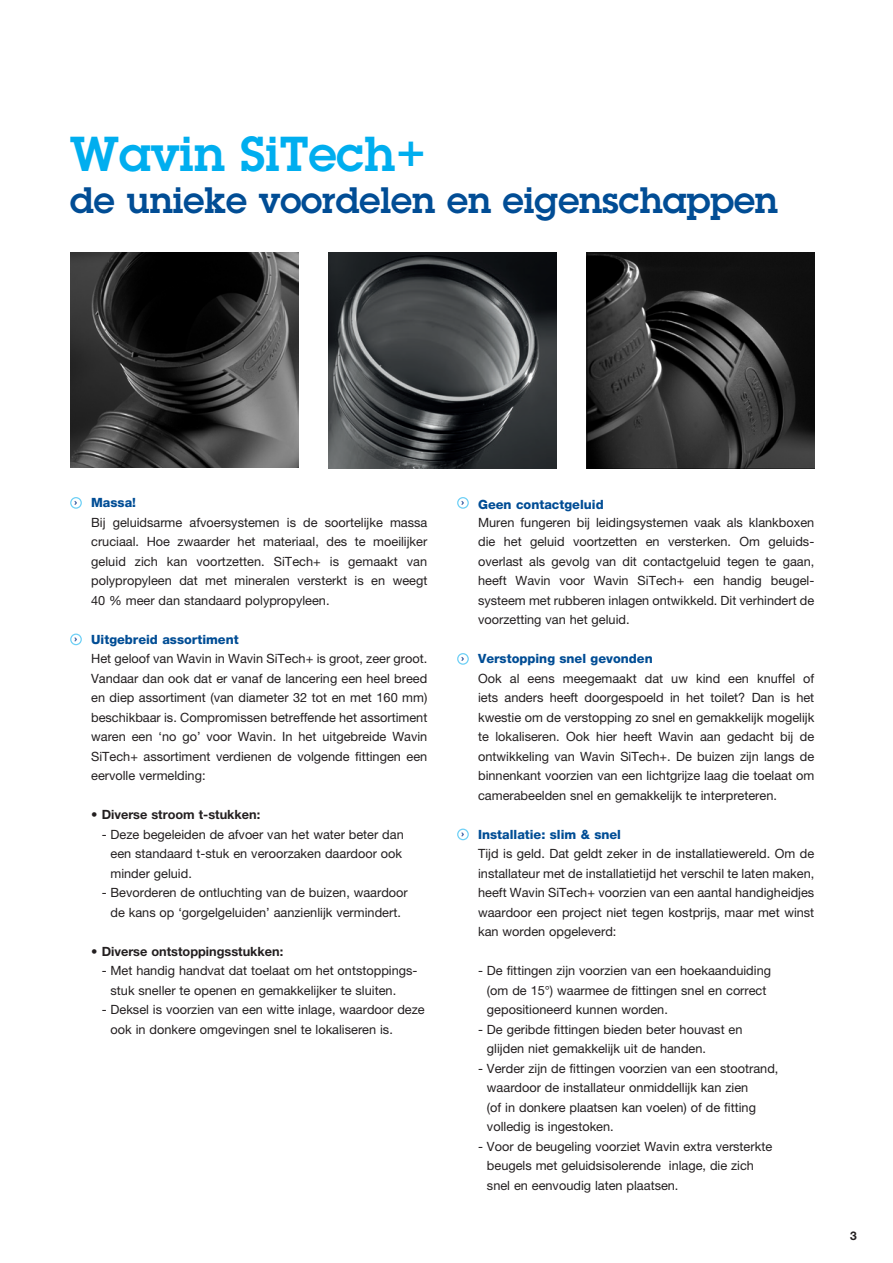
<style>
.page{position:relative;width:893px;height:1263px;background:#fff}
.page>*{position:absolute;margin:0;border:0;box-sizing:border-box;transform-origin:0 0}
.Normaal{font:600 48px "Lubalin Graph Std";color:#00aeef}
.Normaal-2{font:600 36px "Lubalin Graph Std";color:#014d95}
.Normaal-3{font:12.75px/19.5px "Helvetica Neue";color:#231f20}
.Normaal-4{font:800 12.75px "Helvetica Neue";color:#014d95}
.Normaal-5{font:700 12.75px "Helvetica Neue";color:#231f20}
.t1{font:700 12px "Helvetica Neue";color:#231f20}
.s1{font-weight:400}
</style>
<div class="page">
<div style="left:457px;top:497px;width:12px;height:12px;border:1px solid #6ed0f6;border-radius:50%"></div>
<div style="left:457px;top:653px;width:12px;height:12px;border:1px solid #6ed0f6;border-radius:50%"></div>
<div style="left:457px;top:828px;width:12px;height:12px;border:1px solid #6ed0f6;border-radius:50%"></div>
<svg style="left:460px;top:832px;width:4px;height:6px"></svg>
<div style="left:70px;top:497px;width:12px;height:12px;border:1px solid #6ed0f6;border-radius:50%"></div>
<div style="left:70px;top:633px;width:12px;height:12px;border:1px solid #6ed0f6;border-radius:50%"></div>
<svg style="left:73px;top:637px;width:4px;height:6px"></svg>
<img style="left:328px;top:253px;width:228px;height:215px">
<img style="left:70px;top:253px;width:228px;height:214px">
<img style="left:586px;top:253px;width:228px;height:215px">
<p class="Normaal" style="left:70px;top:122px;width:358px">Wavin SiTech+</p>
<p class="Normaal-2" style="left:70px;top:176px;width:709px">de unieke voordelen en eigenschappen</p>
<p class="Normaal-4" style="left:91px;top:495px;width:46px">Massa!</p>
<p class="Normaal-3" style="left:91px;top:512px;width:338px;text-align:justify">Bij geluidsarme afvoersystemen is de soortelijke massa cruciaal. Hoe zwaarder het materiaal, des te moeilijker geluid zich kan voortzetten. SiTech+ is gemaakt van polypropyleen dat met mineralen versterkt is en weegt 40 % meer dan standaard polypropyleen.</p>
<p class="Normaal-4" style="left:91px;top:631px;width:149px">Uitgebreid assortiment</p>
<p class="Normaal-3" style="left:91px;top:649px;width:338px;text-align:justify">Het geloof van Wavin in Wavin SiTech+ is groot, zeer groot.<br>Vandaar dan ook dat er vanaf de lancering een heel breed en diep assortiment (van diameter 32 tot en met 160 mm) beschikbaar is. Compromissen betreffende het assortiment waren een ‘no go’ voor Wavin. In het uitgebreide Wavin SiTech+ assortiment verdienen de volgende fittingen een eervolle vermelding:</p>
<p class="Normaal-5" style="left:91px;top:807px;width:171px"><span class="s1">•</span> Diverse stroom t-stukken:</p>
<p class="Normaal-3" style="left:111px;top:824px;width:295px;text-indent:-40px">- Deze begeleiden de afvoer van het water beter dan een standaard t-stuk en veroorzaken daardoor ook minder geluid.</p>
<p class="Normaal-3" style="left:111px;top:883px;width:299px;text-indent:-40px">- Bevorderen de ontluchting van de buizen, waardoor de kans op ‘gorgelgeluiden’ aanzienlijk vermindert.</p>
<p class="Normaal-5" style="left:91px;top:943px;width:194px"><span class="s1">•</span> Diverse ontstoppingsstukken:</p>
<p class="Normaal-3" style="left:111px;top:961px;width:308px;text-indent:-40px">- Met handig handvat dat toelaat om het ontstoppings&shy;stuk sneller te openen en gemakkelijker te sluiten.</p>
<p class="Normaal-3" style="left:111px;top:1000px;width:316px;text-indent:-40px">- Deksel is voorzien van een witte inlage, waardoor deze ook in donkere omgevingen snel te lokaliseren is.</p>
<p class="Normaal-4" style="left:478px;top:497px;width:127px">Geen contactgeluid</p>
<p class="Normaal-3" style="left:478px;top:512px;width:338px;text-align:justify">Muren fungeren bij leidingsystemen vaak als klankboxen die het geluid voortzetten en versterken. Om geluids&shy;overlast als gevolg van dit contactgeluid tegen te gaan, heeft Wavin voor Wavin SiTech+ een handig beugel&shy;systeem met rubberen inlagen ontwikkeld. Dit verhindert de voorzetting van het geluid.</p>
<p class="Normaal-4" style="left:478px;top:651px;width:176px">Verstopping snel gevonden</p>
<p class="Normaal-3" style="left:478px;top:668px;width:338px;text-align:justify">Ook al eens meegemaakt dat uw kind een knuffel of iets anders heeft doorgespoeld in het toilet? Dan is het kwestie om de verstopping zo snel en gemakkelijk mogelijk te lokaliseren. Ook hier heeft Wavin aan gedacht bij de ontwikkeling van Wavin SiTech+. De buizen zijn langs de binnenkant voorzien van een lichtgrijze laag die toelaat om camerabeelden snel en gemakkelijk te interpreteren.</p>
<p class="Normaal-4" style="left:478px;top:826px;width:144px">Installatie: slim &amp; snel</p>
<p class="Normaal-3" style="left:478px;top:844px;width:338px;text-align:justify">Tijd is geld. Dat geldt zeker in de installatiewereld. Om de installateur met de installatietijd het verschil te laten maken, heeft Wavin SiTech+ voorzien van een aantal handigheidjes waardoor een project niet tegen kostprijs, maar met winst kan worden opgeleverd:</p>
<p class="Normaal-3" style="left:487px;top:961px;width:286px;text-indent:-30px">- De fittingen zijn voorzien van een hoekaanduiding (om de 15°) waarmee de fittingen snel en correct gepositioneerd kunnen worden.</p>
<p class="Normaal-3" style="left:457px;top:1019px;width:287px;text-align:center">- De geribde fittingen bieden beter houvast en glijden niet gemakkelijk uit de handen.</p>
<p class="Normaal-3" style="left:487px;top:1058px;width:293px;text-indent:-30px">- Verder zijn de fittingen voorzien van een stootrand, waardoor de installateur onmiddellijk kan zien<br>(of in donkere plaatsen kan voelen) of de fitting volledig is ingestoken.</p>
<p class="Normaal-3" style="left:487px;top:1136px;width:287px;text-indent:-30px">- Voor de beugeling voorziet Wavin extra versterkte beugels met geluidsisolerende inlage, die zich snel en eenvoudig laten plaatsen.</p>
<p class="t1" style="left:850px;top:1228px;width:8px">3</p>
</div>
